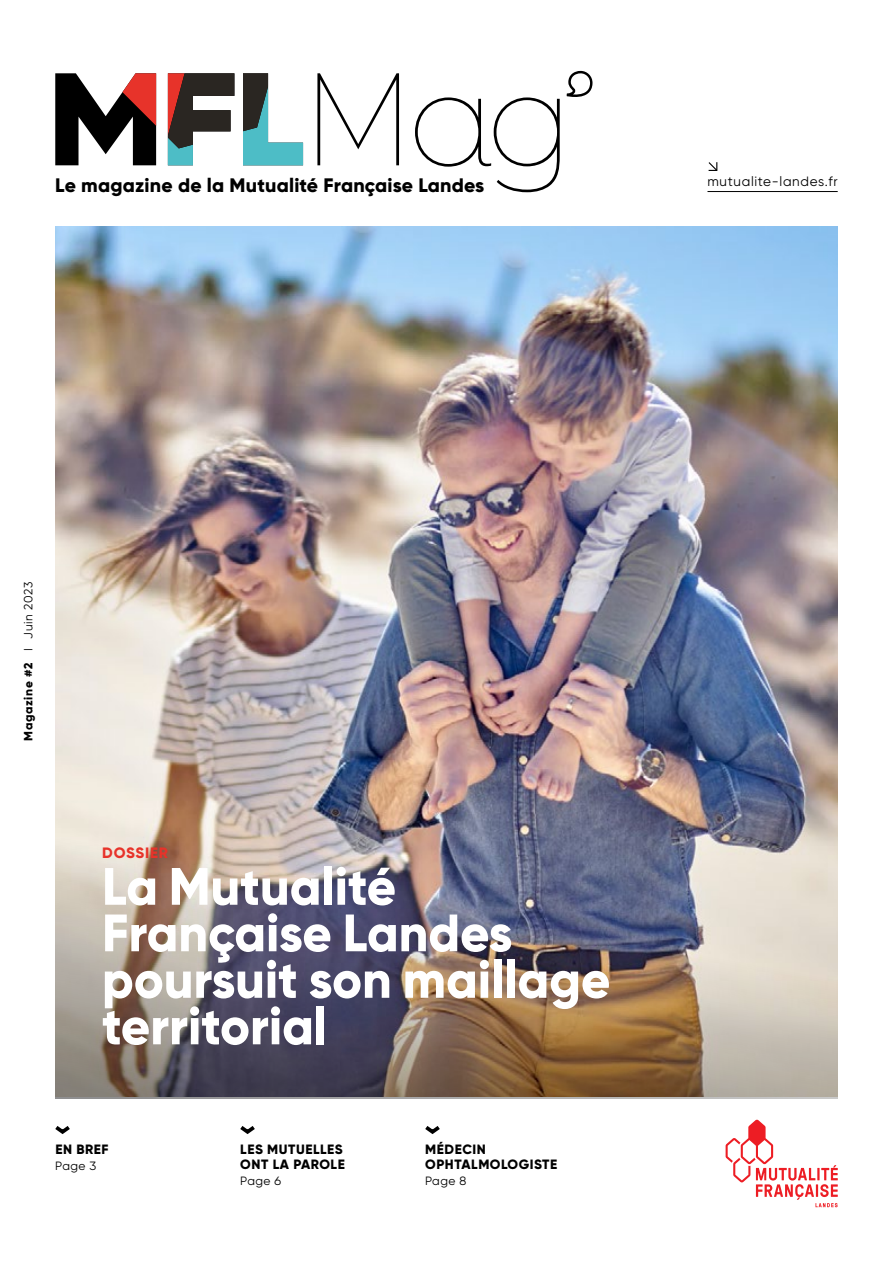
<style>
.page{position:relative;width:893px;height:1263px;background:#fff}
.page>*{position:absolute;margin:0;border:0;box-sizing:border-box;transform-origin:0 0}
.t1{font:800 52.5px/46.5px "Gilroy";color:#fff}
.t2{font:800 19.5px "Gilroy";letter-spacing:.01em;color:#000}
.t3{font:800 15px "Gilroy";letter-spacing:.055em;color:#e7332a}
.t4{font:800 13.5px/15px "Gilroy";letter-spacing:.04em;color:#000}
.t5{font:13.5px "Gilroy";letter-spacing:.05em;color:#000}
.t6{font:800 12px "Gilroy";letter-spacing:.05em;color:#000}
.t7{font:12px "Gilroy";letter-spacing:.04em;color:#000}
.s1{font-weight:400}
</style>
<div class="page">
<img style="left:55px;top:226px;width:783px;height:602px">
<img style="left:55px;top:828px;width:783px;height:270px">
<svg style="left:317px;top:70px;width:276px;height:122px"></svg>
<svg style="left:55px;top:73px;width:248px;height:92px"></svg>
<svg style="left:726px;top:1119px;width:112px;height:88px"></svg>
<svg style="left:55px;top:1126px;width:15px;height:8px"></svg>
<svg style="left:240px;top:1126px;width:15px;height:8px"></svg>
<svg style="left:425px;top:1126px;width:15px;height:8px"></svg>
<hr style="left:707px;top:191px;width:131px;height:1px;background:#000">
<svg style="left:708px;top:162px;width:10px;height:9px"></svg>
<p class="t2" style="left:55px;top:173px;width:431px">Le magazine de la Mutualité Française Landes</p>
<p class="t5" style="left:707px;top:173px;width:132px">mutualite-landes.fr</p>
<p class="t6" style="left:21px;top:740px;width:160px;rotate:-90deg">Magazine #2 <span class="s1">I Juin 2023</span></p>
<p class="t3" style="left:102px;top:843px;width:68px">DOSSIER</p>
<p class="t1" style="left:102px;top:863px;width:510px">La Mutualité<br>Française Landes poursuit son maillage territorial</p>
<p class="t4" style="left:55px;top:1141px;width:55px">EN BREF</p>
<p class="t7" style="left:55px;top:1158px;width:43px">Page 3</p>
<p class="t4" style="left:240px;top:1141px;width:106px">LES MUTUELLES<br>ONT LA PAROLE</p>
<p class="t7" style="left:240px;top:1173px;width:43px">Page 6</p>
<p class="t4" style="left:425px;top:1141px;width:133px">MÉDECIN<br>OPHTALMOLOGISTE</p>
<p class="t7" style="left:425px;top:1173px;width:43px">Page 8</p>
</div>
